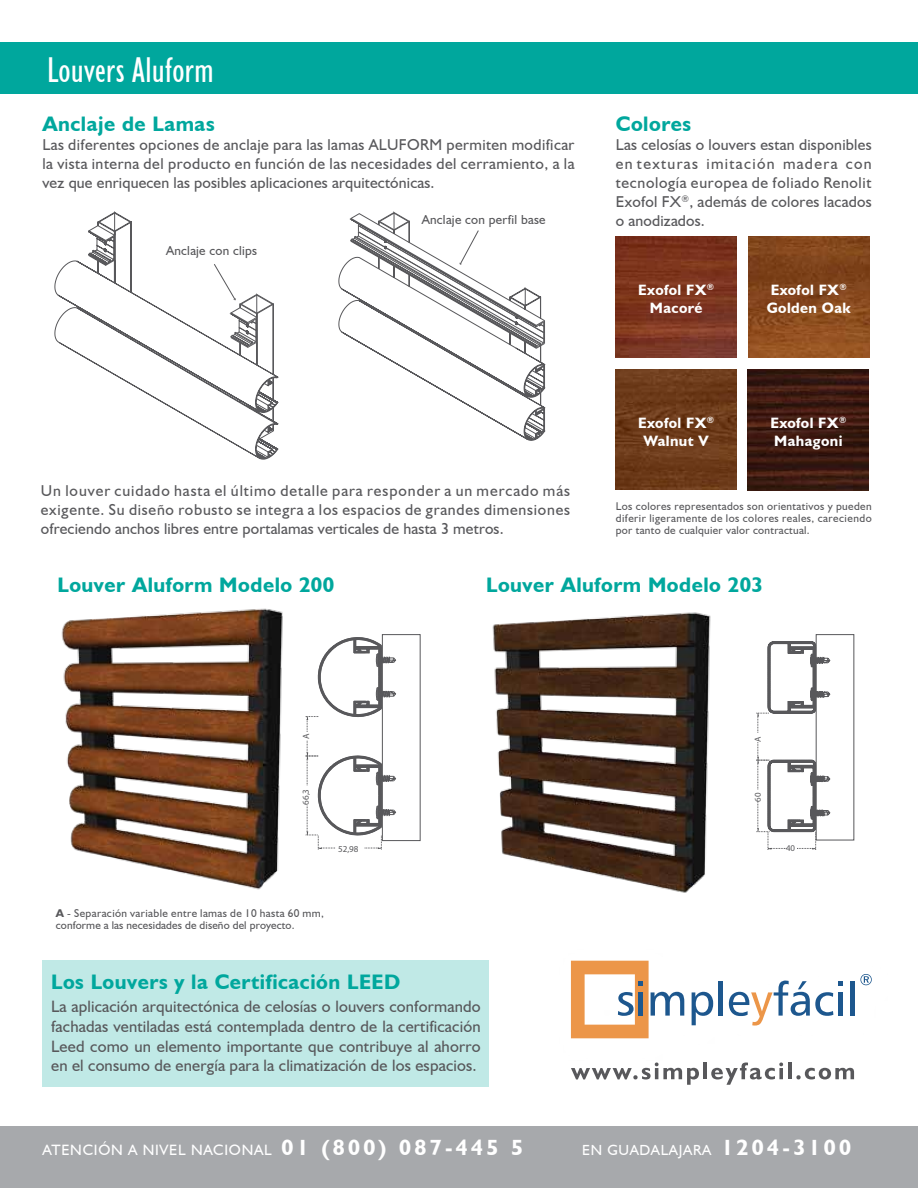
<style>
.page{position:relative;width:918px;height:1188px;background:#fff}
.page>*{position:absolute;margin:0;border:0;box-sizing:border-box;transform-origin:0 0}
.t1{font:condensed 36px "Humanist 521 BT";color:#fff}
.t2{font:700 21px "Humanist 521 BT";letter-spacing:.025em;color:#00a79d}
.t3{font:16.5px/19.8px "Humanist 521 BT";letter-spacing:.01em;color:#58585b;text-align:justify}
.t4{font:15.75px/18.9px "Humanist 521 BT";letter-spacing:.01em;color:#58585b;text-align:justify}
.t5{font:700 15px/18px "Humanist 521 BT";letter-spacing:.025em;color:#fff;text-align:center}
.t6{font:15px "Humanist 521 BT";letter-spacing:.05em;color:#fff}
.t7{font:14.7px "Humanist 521 BT";letter-spacing:.05em;color:#fff}
.t8{font:13.05px "Humanist 521 BT";letter-spacing:.02em;color:#58585b}
.t9{font:11.25px/12px "Humanist 521 BT";letter-spacing:.025em;color:#58585b;text-align:justify}
.t10{font:9.15px "Myriad Pro";color:#58585b}
.t11{font:8.85px "Myriad Pro";color:#58585b}
.s1{font-weight:700}
.s2{font-weight:700;font-size:22.05px}
</style>
<div class="page">
<div style="left:0;top:42px;width:918px;height:51px;background:#00a79d"></div>
<div style="left:0;top:1127px;width:918px;height:61px;background:#a7a9ac"></div>
<svg style="left:54px;top:260px;width:224px;height:200px"></svg>
<svg style="left:88px;top:211px;width:44px;height:129px"></svg>
<svg style="left:213px;top:262px;width:61px;height:140px"></svg>
<svg style="left:338px;top:212px;width:207px;height:229px"></svg>
<div style="left:42px;top:961px;width:447px;height:126px;background:#c0e9e6"></div>
<div style="left:816px;top:634px;width:38px;height:206px;border:1px solid #58585b"></div>
<svg style="left:756px;top:641px;width:75px;height:209px"></svg>
<img style="left:492px;top:612px;width:219px;height:281px">
<svg style="left:571px;top:1063px;width:128px;height:22px"></svg>
<hr style="left:703px;top:1063px;width:4px;height:16px;background:#58585b">
<svg style="left:711px;top:1063px;width:72px;height:22px"></svg>
<hr style="left:788px;top:1063px;width:4px;height:16px;background:#58585b">
<svg style="left:796px;top:1068px;width:58px;height:11px"></svg>
<img style="left:570px;top:960px;width:298px;height:79px">
<svg style="left:571px;top:961px;width:113px;height:77px"></svg>
<svg style="left:692px;top:992px;width:21px;height:33px"></svg>
<hr style="left:719px;top:981px;width:4px;height:35px;background:#1d578e">
<hr style="left:850px;top:981px;width:4px;height:35px;background:#1d578e">
<svg style="left:729px;top:981px;width:114px;height:45px"></svg>
<svg style="left:860px;top:974px;width:12px;height:11px"></svg>
<svg style="left:306px;top:741px;width:91px;height:109px"></svg>
<svg style="left:306px;top:634px;width:91px;height:98px"></svg>
<img style="left:61px;top:608px;width:222px;height:282px">
<img style="left:616px;top:369px;width:121px;height:121px">
<img style="left:616px;top:237px;width:121px;height:121px">
<img style="left:748px;top:369px;width:121px;height:121px">
<img style="left:748px;top:236px;width:121px;height:121px">
<h1 class="t1" style="left:47px;top:49px;width:168px">Louvers Aluform</h1>
<h2 class="t2" style="left:42px;top:111px;width:174px">Anclaje de Lamas</h2>
<p class="t4" style="left:42px;top:135px;width:534px">Las diferentes opciones de anclaje para las lamas ALUFORM permiten modificar la vista interna del producto en función de las necesidades del cerramiento, a la vez que enriquecen las posibles aplicaciones arquitectónicas.</p>
<p class="t8" style="left:166px;top:243px;width:93px">Anclaje con clips</p>
<p class="t8" style="left:422px;top:211px;width:125px">Anclaje con perfil base</p>
<p class="t4" style="left:41px;top:481px;width:531px">Un louver cuidado hasta el último detalle para responder a un mercado más exigente. Su diseño robusto se integra a los espacios de grandes dimensiones ofreciendo anchos libres entre portalamas verticales de hasta 3 metros.</p>
<h2 class="t2" style="left:616px;top:111px;width:77px">Colores</h2>
<p class="t4" style="left:616px;top:135px;width:257px">Las celosías o louvers estan disponibles en texturas imitación madera con tecnología europea de foliado Renolit Exofol FX<sup>®</sup>, además de colores lacados o anodizados.</p>
<p class="t5" style="left:638px;top:281px;width:77px">Exofol FX<sup>®<br></sup>Macoré</p>
<p class="t5" style="left:638px;top:413px;width:77px">Exofol FX<sup>®<br></sup>Walnut V</p>
<p class="t5" style="left:767px;top:280px;width:85px;text-align:left">Exofol FX<sup>®<br></sup>Golden Oak</p>
<p class="t5" style="left:770px;top:413px;width:77px;text-align:left">Exofol FX<sup>®<br></sup>Mahagoni</p>
<p class="t9" style="left:616px;top:500px;width:257px">Los colores representados son orientativos y pueden diferir ligeramente de los colores reales, careciendo por tanto de cualquier valor contractual.</p>
<h2 class="t2" style="left:57px;top:571px;width:278px">Louver Aluform Modelo 200</h2>
<h2 class="t2" style="left:486px;top:571px;width:278px">Louver Aluform Modelo 203</h2>
<p class="t10" style="left:300px;top:739px;width:7px;rotate:-90deg">A</p>
<p class="t10" style="left:300px;top:805px;width:17px;rotate:-90deg">66,3</p>
<p class="t10" style="left:338px;top:843px;width:22px">52,98</p>
<p class="t9" style="left:56px;top:907px;width:270px"><span class="s1">A</span> - Separación variable entre lamas de 10 hasta 60 mm, conforme a las necesidades de diseño del proyecto.</p>
<h2 class="t2" style="left:51px;top:969px;width:351px">Los Louvers y la Certificación LEED</h2>
<p class="t3" style="left:51px;top:996px;width:431px">La aplicación arquitectónica de celosías o louvers conformando fachadas ventiladas está contemplada dentro de la certificación Leed como un elemento importante que contribuye al ahorro en el consumo de energía para la climatización de los espacios.</p>
<p class="t11" style="left:752px;top:742px;width:7px;rotate:-90deg">A</p>
<p class="t11" style="left:753px;top:802px;width:11px;rotate:-90deg">60</p>
<p class="t11" style="left:786px;top:843px;width:11px">40</p>
<p class="t6" style="left:42px;top:1141px;width:482px">ATENCIÓN A NIVEL NACIONAL <span class="s2">01 (800) 087-445 5</span></p>
<p class="t7" style="left:582px;top:1141px;width:271px">EN GUADALAJARA <span class="s2">1204-3100</span></p>
</div>
